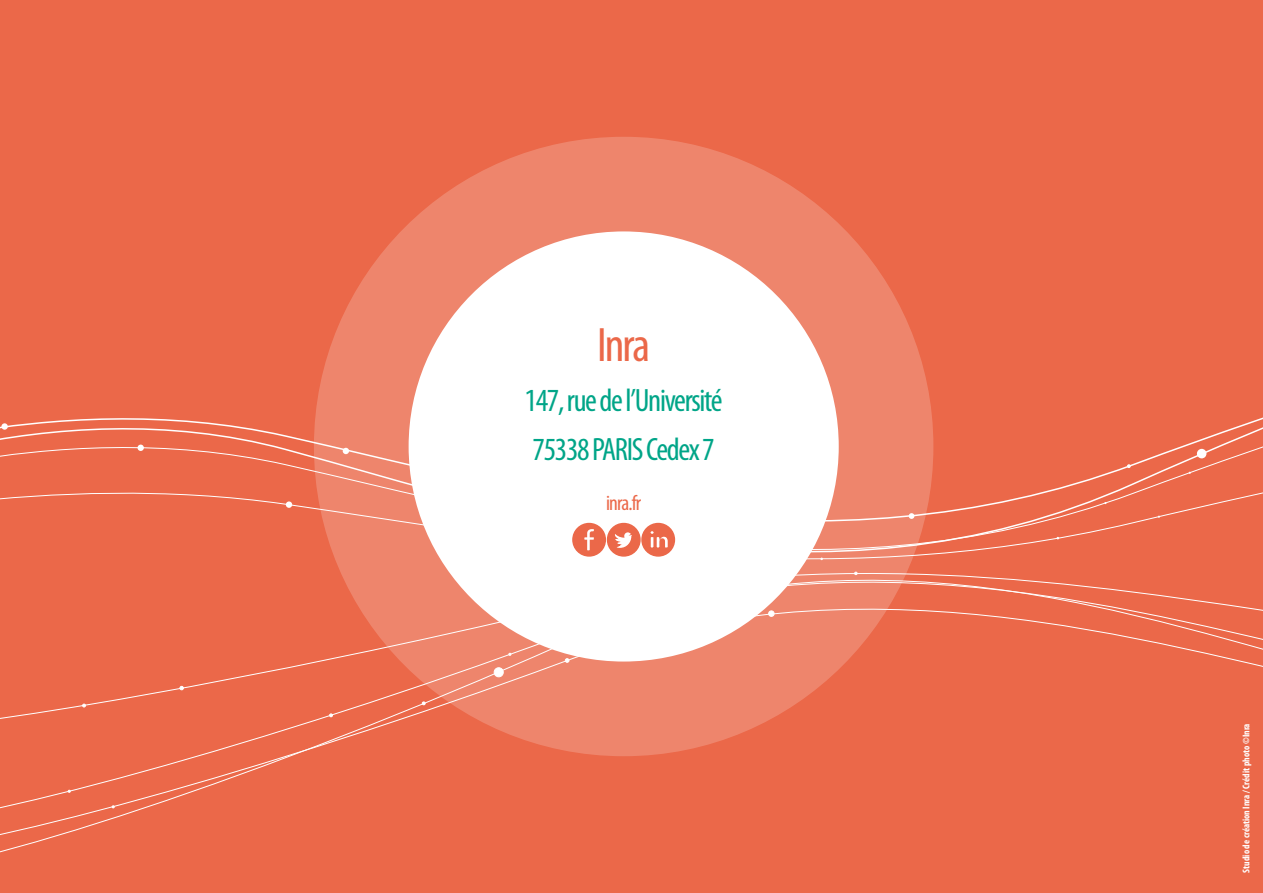
<style>
.page{position:relative;width:1263px;height:893px;background:#eb6849}
.page>*{position:absolute;margin:0;border:0;box-sizing:border-box;transform-origin:0 0}
.t1{font:condensed 48.6px "Myriad Pro";color:#eb6849}
.t2{font:condensed 32.4px/49.9px "Myriad Pro";letter-spacing:-.04em;color:#00a588}
.t3{font:condensed 21.6px "Myriad Pro";letter-spacing:-.04em;color:#eb6849}
.t4{font:700 condensed 9.9px "Myriad Pro";color:#fff}
</style>
<div class="page">
<svg style="left:0;top:391px;width:1263px;height:121px"></svg>
<div style="left:137px;top:445px;width:7px;height:6px;background:#fff;border-radius:50%"></div>
<svg style="left:1px;top:423px;width:7px;height:7px"></svg>
<div style="left:286px;top:501px;width:6px;height:7px;background:#fff;border-radius:50%"></div>
<div style="left:1197px;top:449px;width:9px;height:9px;background:#fff;border-radius:50%"></div>
<svg style="left:1127px;top:464px;width:4px;height:4px"></svg>
<svg style="left:0;top:525px;width:1125px;height:301px"></svg>
<svg style="left:0;top:537px;width:1263px;height:194px"></svg>
<svg style="left:180px;top:686px;width:4px;height:4px"></svg>
<svg style="left:329px;top:714px;width:4px;height:3px"></svg>
<svg style="left:82px;top:704px;width:4px;height:3px"></svg>
<div style="left:314px;top:137px;width:619px;height:619px;background:#ee856c;border-radius:50%"></div>
<div style="left:409px;top:231px;width:430px;height:430px;background:#fff;border-radius:50%"></div>
<svg style="left:572px;top:522px;width:104px;height:35px"></svg>
<h1 class="t1" style="left:597px;top:318px;width:54px">Inra</h1>
<p class="t2" style="left:525px;top:375px;width:200px">147, rue de l’Université<br>75338 PARIS Cedex 7</p>
<p class="t3" style="left:606px;top:492px;width:37px">inra.fr</p>
<p class="t4" style="left:1241px;top:873px;width:151px;rotate:-90deg">Studio de création Inra / Crédit photo ©Inra</p>
</div>
